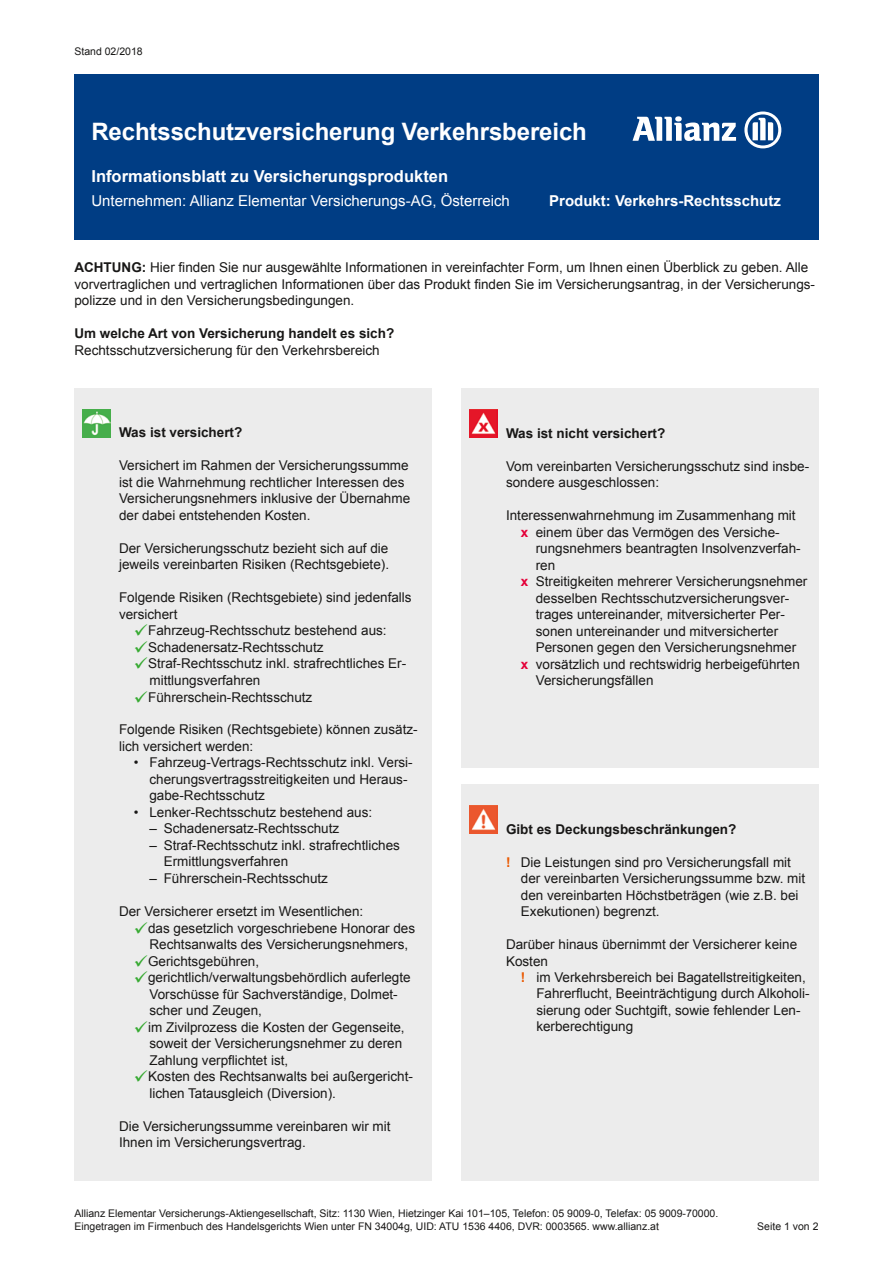
<style>
.page{position:relative;width:893px;height:1263px;background:#fff}
.page>*{position:absolute;margin:0;border:0;box-sizing:border-box;transform-origin:0 0}
.t1{font:700 24px "Arial";letter-spacing:-.005em;color:#fff}
.t2{font:700 16.5px "Arial";color:#fff}
.t3{font:15px "Arial";color:#fff}
.t4{font:700 15px "Arial";color:#fff}
.t5{font:13.5px/16.5px "Arial";color:#181716}
.t6{font:700 13.5px "Arial";color:#181716}
.t7{font:10.5px/12.8px "Arial";color:#181716}
.s1{font-weight:700}
.s2{color:#37aa32}
.s3{font-weight:700;color:#e40038}
.s4{font-weight:700;color:#ea5901}
</style>
<div class="page">
<div style="left:74px;top:388px;width:358px;height:792px;background:#ececec"></div>
<div style="left:74px;top:74px;width:745px;height:165px;background:#003d84"></div>
<img style="left:83px;top:410px;width:28px;height:27px">
<div style="left:461px;top:388px;width:358px;height:379px;background:#ececec"></div>
<div style="left:461px;top:784px;width:358px;height:396px;background:#ececec"></div>
<img style="left:470px;top:410px;width:27px;height:27px">
<img style="left:470px;top:806px;width:27px;height:27px">
<svg style="left:632px;top:116px;width:104px;height:25px"></svg>
<svg style="left:744px;top:111px;width:37px;height:37px"></svg>
<p class="t7" style="left:74px;top:45px;width:70px">Stand 02/2018</p>
<h1 class="t1" style="left:91px;top:116px;width:497px">Rechtsschutzversicherung Verkehrsbereich</h1>
<p class="t2" style="left:91px;top:165px;width:358px">Informationsblatt zu Versicherungsprodukten</p>
<p class="t3" style="left:91px;top:191px;width:420px">Unternehmen: Allianz Elementar Versicherungs-AG, Österreich</p>
<p class="t4" style="left:549px;top:191px;width:233px">Produkt: Verkehrs-Rechtsschutz</p>
<p class="t5" style="left:74px;top:260px;width:742px"><span class="s1">ACHTUNG:</span> Hier finden Sie nur ausgewählte Informationen in vereinfachter Form, um Ihnen einen Überblick zu geben. Alle vorvertraglichen und vertraglichen Informationen über das Produkt finden Sie im Versicherungsantrag, in der Versicherungs&shy;polizze und in den Versicherungsbedingungen.</p>
<p class="t6" style="left:74px;top:325px;width:321px">Um welche Art von Versicherung handelt es sich?</p>
<p class="t5" style="left:74px;top:342px;width:307px">Rechtsschutzversicherung für den Verkehrsbereich</p>
<p class="t6" style="left:119px;top:424px;width:125px">Was ist versichert?</p>
<p class="t5" style="left:119px;top:458px;width:293px">Versichert im Rahmen der Versicherungssumme ist die Wahrnehmung rechtlicher Interessen des Versicherungsnehmers inklusive der Übernahme der dabei entstehenden Kosten.</p>
<p class="t5" style="left:119px;top:540px;width:272px">Der Versicherungsschutz bezieht sich auf die jeweils vereinbarten Risiken (Rechtsgebiete).</p>
<p class="t5" style="left:119px;top:590px;width:294px">Folgende Risiken (Rechtsgebiete) sind jedenfalls versichert</p>
<p class="t5" style="left:134px;top:623px;width:254px"><span class="s2">✓</span>Fahrzeug-Rechtsschutz bestehend aus:</p>
<p class="t5" style="left:134px;top:639px;width:191px"><span class="s2">✓</span>Schadenersatz-Rechtsschutz</p>
<p class="t5" style="left:149px;top:656px;width:258px;text-indent:-15px"><span class="s2">✓</span>Straf-Rechtsschutz inkl. strafrechtliches Er&shy;mittlungsverfahren</p>
<p class="t5" style="left:134px;top:689px;width:180px"><span class="s2">✓</span>Führerschein-Rechtsschutz</p>
<p class="t5" style="left:119px;top:722px;width:300px">Folgende Risiken (Rechtsgebiete) können zusätz&shy;lich versichert werden:</p>
<p class="t5" style="left:149px;top:755px;width:265px;text-indent:-15px">• Fahrzeug-Vertrags-Rechtsschutz inkl. Versi&shy;cherungsvertragsstreitigkeiten und Heraus&shy;gabe-Rechtsschutz</p>
<p class="t5" style="left:134px;top:804px;width:240px">• Lenker-Rechtsschutz bestehend aus:</p>
<p class="t5" style="left:149px;top:821px;width:191px">– Schadenersatz-Rechtsschutz</p>
<p class="t5" style="left:164px;top:837px;width:238px;text-indent:-14px">– Straf-Rechtsschutz inkl. strafrechtliches<br>Ermittlungsverfahren</p>
<p class="t5" style="left:149px;top:870px;width:180px">– Führerschein-Rechtsschutz</p>
<p class="t5" style="left:119px;top:903px;width:246px">Der Versicherer ersetzt im Wesentlichen:</p>
<p class="t5" style="left:149px;top:920px;width:267px;text-indent:-15px"><span class="s2">✓</span>das gesetzlich vorgeschriebene Honorar des<br>Rechtsanwalts des Versicherungsnehmers,</p>
<p class="t5" style="left:134px;top:953px;width:127px"><span class="s2">✓</span>Gerichtsgebühren,</p>
<p class="t5" style="left:149px;top:969px;width:263px;text-indent:-15px"><span class="s2">✓</span>gerichtlich/verwaltungsbehördlich auferlegte<br>Vorschüsse für Sachverständige, Dolmet&shy;scher und Zeugen,</p>
<p class="t5" style="left:149px;top:1019px;width:257px;text-indent:-15px"><span class="s2">✓</span>im Zivilprozess die Kosten der Gegenseite, soweit der Versicherungsnehmer zu deren<br>Zahlung verpflichtet ist,</p>
<p class="t5" style="left:149px;top:1068px;width:265px;text-indent:-15px"><span class="s2">✓</span>Kosten des Rechtsanwalts bei außergericht&shy;lichen Tatausgleich (Diversion).</p>
<p class="t5" style="left:119px;top:1118px;width:273px">Die Versicherungssumme vereinbaren wir mit<br>Ihnen im Versicherungsvertrag.</p>
<p class="t6" style="left:506px;top:424px;width:161px">Was ist nicht versichert?</p>
<p class="t5" style="left:506px;top:458px;width:305px">Vom vereinbarten Versicherungsschutz sind insbe&shy;sondere ausgeschlossen:</p>
<p class="t5" style="left:506px;top:507px;width:291px;text-align:center">Interessenwahrnehmung im Zusammenhang mit <span class="s3">x</span> einem über das Vermögen des Versiche-</p>
<p class="t5" style="left:536px;top:540px;width:266px">rungsnehmers beantragten Insolvenzverfah-</p>
<p class="t5" style="left:536px;top:557px;width:21px">ren</p>
<p class="t5" style="left:521px;top:573px;width:288px"><span class="s3">x</span> Streitigkeiten mehrerer Versicherungsnehmer</p>
<p class="t5" style="left:536px;top:590px;width:255px">desselben Rechtsschutzversicherungsver-</p>
<p class="t5" style="left:536px;top:606px;width:251px">trages untereinander, mitversicherter Per-</p>
<p class="t5" style="left:536px;top:623px;width:244px">sonen untereinander und mitversicherter</p>
<p class="t5" style="left:536px;top:639px;width:262px">Personen gegen den Versicherungsnehmer</p>
<p class="t5" style="left:521px;top:656px;width:280px"><span class="s3">x</span> vorsätzlich und rechtswidrig herbeigeführten</p>
<p class="t5" style="left:536px;top:672px;width:119px">Versicherungsfällen</p>
<p class="t6" style="left:506px;top:820px;width:232px">Gibt es Deckungsbeschränkungen?</p>
<p class="t5" style="left:521px;top:854px;width:286px;text-indent:-15px"><span class="s4">!</span> Die Leistungen sind pro Versicherungsfall mit der vereinbarten Versicherungssumme bzw. mit den vereinbarten Höchstbeträgen (wie z.B. bei Exekutionen) begrenzt.</p>
<p class="t5" style="left:506px;top:936px;width:293px">Darüber hinaus übernimmt der Versicherer keine<br>Kosten</p>
<p class="t5" style="left:536px;top:969px;width:275px;text-indent:-15px"><span class="s4">!</span> im Verkehrsbereich bei Bagatellstreitigkeiten, Fahrerflucht, Beeinträchtigung durch Alkoholi&shy;sierung oder Suchtgift, sowie fehlender Len&shy;kerberechtigung</p>
<p class="t7" style="left:74px;top:1207px;width:645px">Allianz Elementar Versicherungs-Aktiengesellschaft, Sitz: 1130 Wien, Hietzinger Kai 101–105, Telefon: 05 9009-0, Telefax: 05 9009-70000.<br>Eingetragen im Firmenbuch des Handelsgerichts Wien unter FN 34004g, UID: ATU 1536 4406, DVR: 0003565. www.allianz.at</p>
<p class="t7" style="left:757px;top:1219px;width:63px">Seite 1 von 2</p>
</div>
